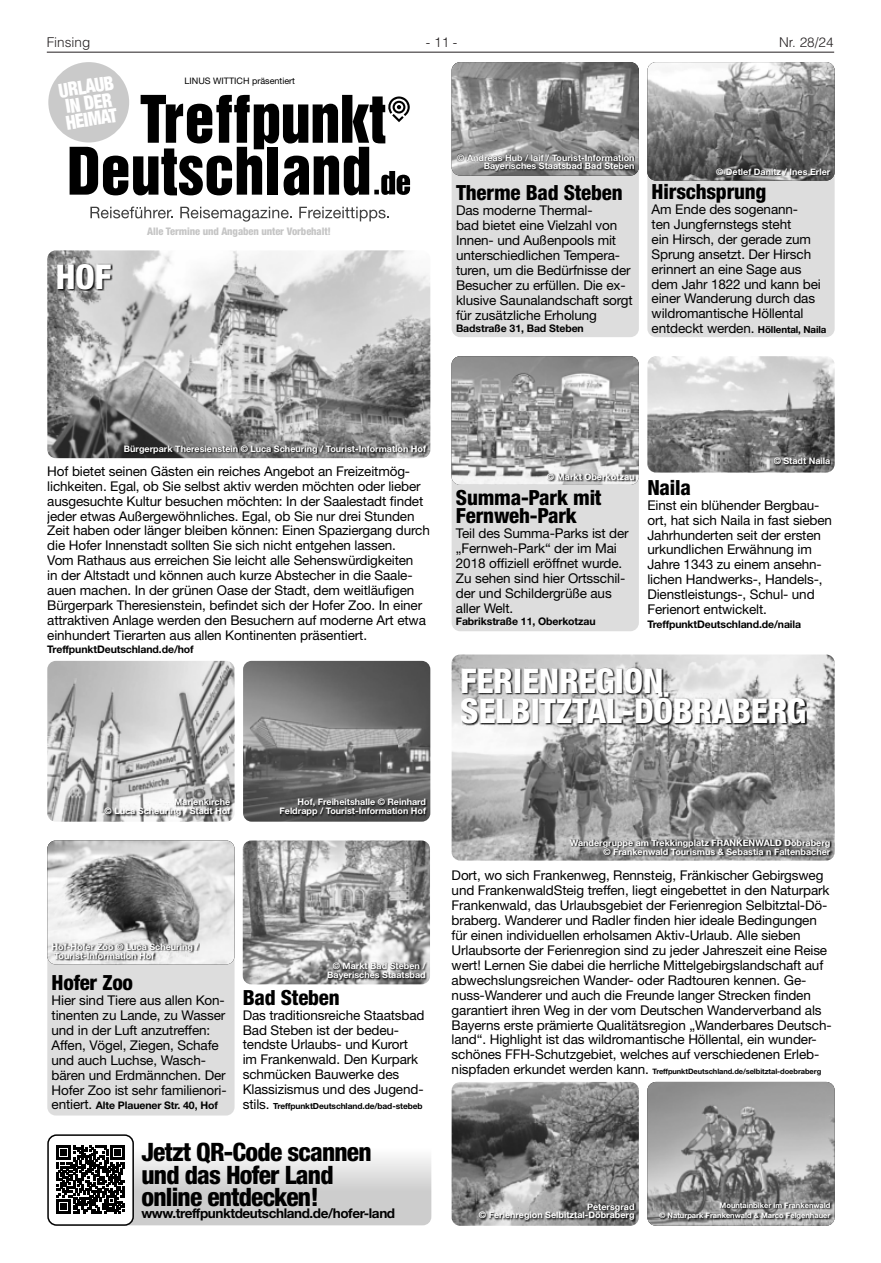
<style>
.page{position:relative;width:881px;height:1263px;background:#fff}
.page>*{position:absolute;margin:0;border:0;box-sizing:border-box;transform-origin:0 0}
.t1{font:800 condensed 34.35px/29.8px "Helvetica Neue LT";letter-spacing:-.01em;color:#fff}
.t2{font:800 condensed 25.35px/22.4px "Helvetica Neue LT";letter-spacing:-.03em;color:#000}
.t3{font:800 condensed 20.85px/17.9px "Helvetica Neue LT";letter-spacing:-.01em;color:#000}
.t4{font:900 condensed 19.35px/16.4px "Helvetica Neue";color:#fff;scale:.9 1}
.t5{font:13.5px/14.9px "Helvetica Neue LT";letter-spacing:-.01em;color:#000}
.t6{font:700 13.5px "Helvetica Neue LT";letter-spacing:-.03em;color:#000}
.t7{font:300 13.5px "Helvetica LT";color:#231f20}
.t8{font:700 10.5px "Helvetica Neue LT";letter-spacing:-.01em;color:#000}
.t9{font:800 condensed 10.5px "Helvetica Neue LT";letter-spacing:-.01em;color:#c5c5c5}
.t10{font:700 9px/9px "Helvetica Neue LT";color:#fff;text-align:right}
.t11{font:9px "Helvetica Neue LT";color:#000}
.t12{font:700 8.4px "Helvetica Neue LT";letter-spacing:-.01em;color:#000}
.t13{font:700 7.5px "Helvetica Neue LT";letter-spacing:-.01em;color:#000}
.t14{font:700 7.5px/10.1px "Helvetica Neue LT";color:#fff;text-align:right}
.s1{font-weight:700;font-size:9.75px}
.s2{font-weight:400;font-size:13.5px}
</style>
<div class="page">
<hr style="left:47px;top:52px;width:786px;height:1px;background:#231f20">
<div style="left:48px;top:1134px;width:383px;height:91px;background:linear-gradient(to bottom,#fff,#bfbfbf);border-radius:8px"></div>
<div style="left:48px;top:1135px;width:85px;height:90px;background:#fff;border-radius:8px"></div>
<svg style="left:56px;top:1145px;width:69px;height:68px"></svg>
<div style="left:47px;top:1134px;width:87px;height:92px;border:1px solid #000;border-radius:8px"></div>
<div style="left:48px;top:62px;width:81px;height:80px;background:#c5c5c5;border-radius:50%"></div>
<svg style="left:90px;top:207px;width:83px;height:11px"></svg>
<svg style="left:180px;top:207px;width:112px;height:15px"></svg>
<svg style="left:299px;top:207px;width:90px;height:14px"></svg>
<svg style="left:70px;top:95px;width:340px;height:100px"></svg>
<img style="left:243px;top:840px;width:187px;height:144px">
<svg style="left:328px;top:963px;width:99px;height:18px;background:#666"></svg>
<img style="left:47px;top:250px;width:383px;height:208px">
<svg style="left:124px;top:446px;width:303px;height:9px;background:#525252"></svg>
<svg style="left:58px;top:263px;width:55px;height:28px;background:#4c4c4c"></svg>
<img style="left:47px;top:661px;width:187px;height:161px">
<img style="left:243px;top:661px;width:187px;height:161px">
<svg style="left:105px;top:799px;width:127px;height:18px"></svg>
<svg style="left:280px;top:799px;width:147px;height:18px;background:#3b3b3b"></svg>
<img style="left:451px;top:654px;width:383px;height:206px">
<svg style="left:569px;top:839px;width:262px;height:18px;background:#636363"></svg>
<svg style="left:461px;top:667px;width:345px;height:58px;background:#7b7b7b"></svg>
<img style="left:451px;top:1082px;width:187px;height:144px">
<img style="left:647px;top:1082px;width:187px;height:144px">
<svg style="left:479px;top:1203px;width:156px;height:19px;background:#797979"></svg>
<svg style="left:659px;top:1202px;width:172px;height:19px;background:#737373"></svg>
<div style="left:47px;top:840px;width:187px;height:275px;background:#ddd;border-radius:8px"></div>
<img style="left:47px;top:840px;width:187px;height:124px">
<svg style="left:53px;top:944px;width:147px;height:17px"></svg>
<div style="left:451px;top:62px;width:187px;height:275px;background:#ddd;border-radius:8px"></div>
<img style="left:451px;top:62px;width:187px;height:113px">
<svg style="left:457px;top:154px;width:177px;height:18px;background:#646464"></svg>
<div style="left:647px;top:62px;width:187px;height:275px;background:#ddd;border-radius:8px"></div>
<img style="left:647px;top:62px;width:187px;height:119px">
<svg style="left:716px;top:168px;width:114px;height:8px"></svg>
<div style="left:451px;top:356px;width:187px;height:275px;background:#ddd;border-radius:8px"></div>
<img style="left:451px;top:356px;width:187px;height:129px">
<svg style="left:547px;top:474px;width:88px;height:8px"></svg>
<img style="left:647px;top:356px;width:187px;height:117px">
<svg style="left:773px;top:458px;width:58px;height:8px"></svg>
<p class="t7" style="left:47px;top:34px;width:45px">Finsing</p>
<p class="t7" style="left:426px;top:34px;width:33px">- 11 -</p>
<p class="t7" style="left:778px;top:34px;width:56px">Nr. 28/24</p>
<h3 class="t4" style="left:57px;top:82px;width:63px;rotate:-9deg">URLAUB<br>IN DER<br>HEIMAT</h3>
<p class="t11" style="left:184px;top:75px;width:112px">LINUS WITTICH präsentiert</p>
<h1 class="t1" style="left:56px;top:261px;width:57px">HOF</h1>
<p class="t9" style="left:147px;top:225px;width:185px">Alle Termine und Angaben unter Vorbehalt!</p>
<p class="t10" style="left:457px;top:153px;width:179px">© Andreas Hub / laif / Tourist-Information<br>Bayerisches Staatsbad Bad Steben</p>
<h3 class="t3" style="left:456px;top:183px;width:168px">Therme Bad Steben</h3>
<p class="t5" style="left:456px;top:203px;width:178px">Das moderne Thermal-<br>bad bietet eine Vielzahl von<br>Innen- und Außenpools mit unterschiedlichen Tempera&shy;turen, um die Bedürfnisse der<br>Besucher zu erfüllen. Die ex&shy;klusive Saunalandschaft sorgt für zusätzliche Erholung</p>
<p class="t8" style="left:456px;top:321px;width:129px">Badstraße 31, Bad Steben</p>
<p class="t10" style="left:715px;top:167px;width:116px">© Detlef Danitz / Ines Erler</p>
<h3 class="t3" style="left:651px;top:182px;width:116px">Hirschsprung</h3>
<p class="t5" style="left:651px;top:201px;width:176px">Am Ende des sogenann-<br>ten Jungfernstegs steht<br>ein Hirsch, der gerade zum<br>Sprung ansetzt. Der Hirsch erinnert an eine Sage aus dem Jahr 1822 und kann bei einer Wanderung durch das wildromantische Höllental entdeckt werden. <span class="s1">Höllental, Naila</span></p>
<p class="t10" style="left:124px;top:444px;width:303px">Bürgerpark Theresienstein © Luca Scheuring / Tourist-Information Hof</p>
<p class="t5" style="left:47px;top:463px;width:384px">Hof bietet seinen Gästen ein reiches Angebot an Freizeitmög&shy;lichkeiten. Egal, ob Sie selbst aktiv werden möchten oder lieber ausgesuchte Kultur besuchen möchten: In der Saalestadt findet jeder etwas Außergewöhnliches. Egal, ob Sie nur drei Stunden Zeit haben oder länger bleiben können: Einen Spaziergang durch die Hofer Innenstadt sollten Sie sich nicht entgehen lassen.<br>Vom Rathaus aus erreichen Sie leicht alle Sehenswürdigkeiten<br>in der Altstadt und können auch kurze Abstecher in die Saale&shy;auen machen. In der grünen Oase der Stadt, dem weitläufigen Bürgerpark Theresienstein, befindet sich der Hofer Zoo. In einer attraktiven Anlage werden den Besuchern auf moderne Art etwa einhundert Tierarten aus allen Kontinenten präsentiert.</p>
<p class="t8" style="left:47px;top:643px;width:148px">TreffpunktDeutschland.de/hof</p>
<p class="t10" style="left:546px;top:472px;width:89px">© Markt Oberkotzau</p>
<h3 class="t3" style="left:456px;top:489px;width:147px">Summa-Park mit<br>Fernweh-Park</h3>
<p class="t5" style="left:456px;top:526px;width:174px">Teil des Summa-Parks ist der „Fernweh-Park“ der im Mai<br>2018 offiziell eröffnet wurde.<br>Zu sehen sind hier Ortsschil&shy;der und Schildergrüße aus aller Welt.</p>
<p class="t8" style="left:456px;top:615px;width:141px">Fabrikstraße 11, Oberkotzau</p>
<p class="t10" style="left:773px;top:456px;width:58px">© Stadt Naila</p>
<h3 class="t3" style="left:647px;top:478px;width:45px">Naila</h3>
<p class="t5" style="left:647px;top:497px;width:186px">Einst ein blühender Bergbau&shy;ort, hat sich Naila in fast sieben<br>Jahrhunderten seit der ersten urkundlichen Erwähnung im<br>Jahre 1343 zu einem ansehn&shy;lichen Handwerks-, Handels-,<br>Dienstleistungs-, Schul- und<br>Ferienort entwickelt.</p>
<p class="t8" style="left:647px;top:617px;width:155px">TreffpunktDeutschland.de/naila</p>
<h1 class="t1" style="left:460px;top:665px;width:348px">FERIENREGION<br>SELBITZTAL-DÖBRABERG</h1>
<p class="t10" style="left:105px;top:797px;width:127px">Marienkirche<br>© Luca Scheuring / Stadt Hof</p>
<p class="t10" style="left:279px;top:797px;width:148px">Hof, Freiheitshalle © Reinhard<br>Feldrapp / Tourist-Information Hof</p>
<p class="t10" style="left:52px;top:942px;width:149px;text-align:left">Hof-Hofer Zoo © Luca Scheuring /<br>Tourist-Information Hof</p>
<h3 class="t3" style="left:52px;top:973px;width:83px">Hofer Zoo</h3>
<p class="t5" style="left:52px;top:992px;width:176px">Hier sind Tiere aus allen Kon&shy;tinenten zu Lande, zu Wasser und in der Luft anzutreffen:<br>Affen, Vögel, Ziegen, Schafe und auch Luchse, Wasch&shy;bären und Erdmännchen. Der<br>Hofer Zoo ist sehr familienori-</p>
<p class="t8" style="left:52px;top:1099px;width:168px"><span class="s2">entiert.</span> Alte Plauener Str. 40, Hof</p>
<p class="t10" style="left:327px;top:961px;width:100px">© Markt Bad Steben /<br>Bayerisches Staatsbad</p>
<h3 class="t3" style="left:243px;top:988px;width:98px">Bad Steben</h3>
<p class="t5" style="left:243px;top:1007px;width:183px">Das traditionsreiche Staatsbad<br>Bad Steben ist der bedeu&shy;tendste Urlaubs- und Kurort im Frankenwald. Den Kurpark schmücken Bauwerke des<br>Klassizismus und des Jugend-</p>
<p class="t12" style="left:243px;top:1101px;width:181px"><span class="s2">stils.</span> TreffpunktDeutschland.de/bad-stebeb</p>
<h2 class="t2" style="left:141px;top:1140px;width:232px">Jetzt QR-Code scannen und das Hofer Land online entdecken!</h2>
<p class="t6" style="left:141px;top:1205px;width:255px">www.treffpunktdeutschland.de/hofer-land</p>
<p class="t10" style="left:569px;top:838px;width:262px">Wandergruppe am Trekkingplatz FRANKENWALD Döbraberg © Frankenwald Tourismus &amp; Sebastia n Faltenbacher</p>
<p class="t5" style="left:451px;top:868px;width:381px">Dort, wo sich Frankenweg, Rennsteig, Fränkischer Gebirgsweg und FrankenwaldSteig treffen, liegt eingebettet in den Naturpark Frankenwald, das Urlaubsgebiet der Ferienregion Selbitztal-Dö&shy;braberg. Wanderer und Radler finden hier ideale Bedingungen für einen individuellen erholsamen Aktiv-Urlaub. Alle sieben Urlaubsorte der Ferienregion sind zu jeder Jahreszeit eine Reise wert! Lernen Sie dabei die herrliche Mittelgebirgslandschaft auf abwechslungsreichen Wander- oder Radtouren kennen. Ge&shy;nuss-Wanderer und auch die Freunde langer Strecken finden garantiert ihren Weg in der vom Deutschen Wanderverband als Bayerns erste prämierte Qualitätsregion „Wanderbares Deutsch&shy;land“. Highlight ist das wildromantische Höllental, ein wunder&shy;schönes FFH-Schutzgebiet, welches auf verschiedenen Erleb-</p>
<p class="t13" style="left:451px;top:1067px;width:371px"><span class="s2">nispfaden erkundet werden kann.</span> TreffpunktDeutschland.de/selbitztal-doebraberg</p>
<p class="t10" style="left:479px;top:1201px;width:157px">Petersgrad<br>© Ferienregion Selbitztal-Döbraberg</p>
<p class="t14" style="left:659px;top:1200px;width:172px">Mountainbiker im Frankenwald<br>© Naturpark Frankenwald &amp; Marco Felgenhauer</p>
</div>
